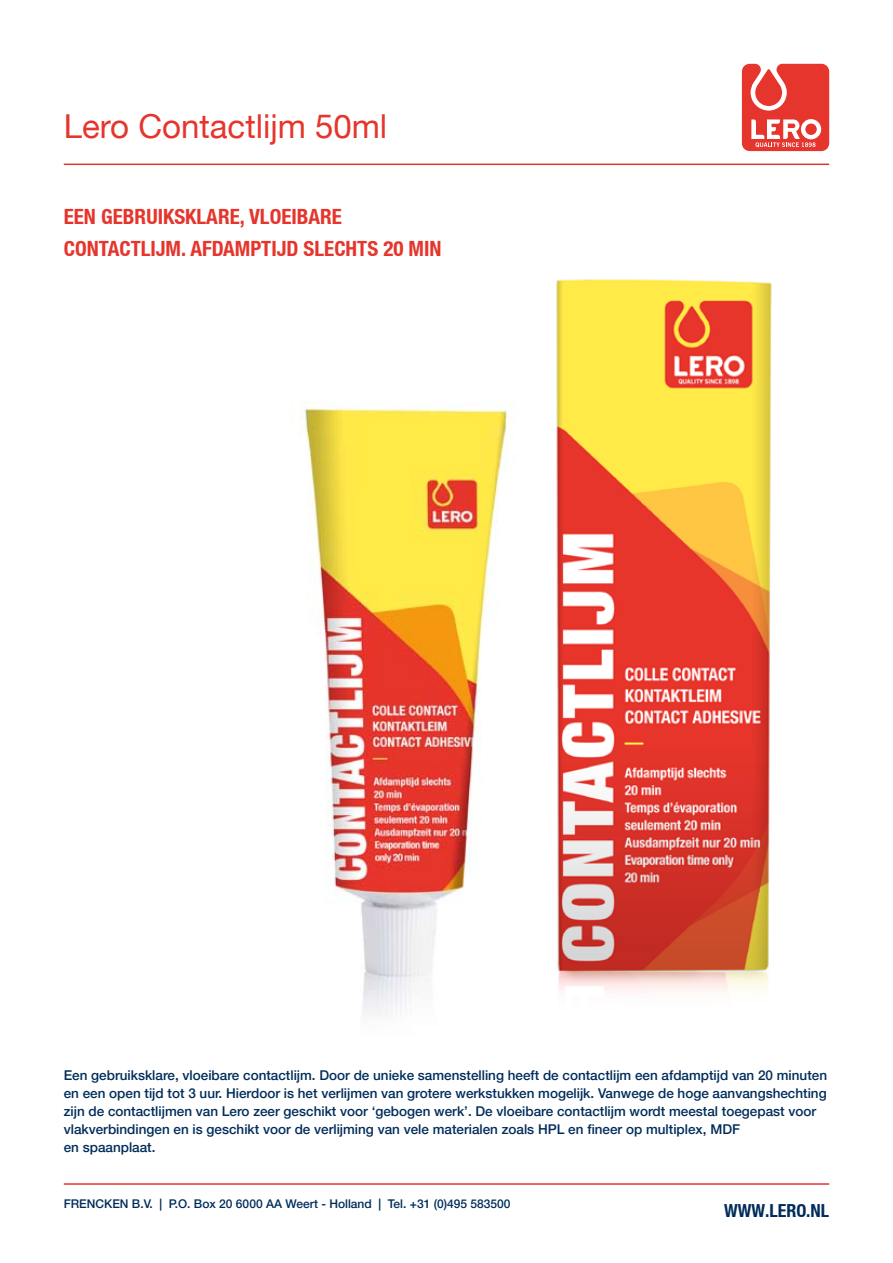
<style>
.page{position:relative;width:893px;height:1263px;background:#fff}
.page>*{position:absolute;margin:0;border:0;box-sizing:border-box;transform-origin:0 0}
.t1{font:33px "Helvetica Neue";color:#e5352c}
.t2{font:700 condensed 21px/31.5px "Helvetica Neue";color:#e5352c}
.t3{font:700 condensed 18px "Helvetica Neue";color:#002c5a}
.t4{font:500 13.5px/18px "Helvetica Neue";color:#002c5a}
.t5{font:500 12px "Helvetica Neue";color:#002c5a}
</style>
<div class="page">
<svg style="left:742px;top:64px;width:87px;height:87px;background:#e95c54"></svg>
<hr style="left:64px;top:164px;width:765px;height:1px;background:#e5352c">
<hr style="left:64px;top:1183px;width:765px;height:2px;background:#e5352c">
<img style="left:556px;top:279px;width:216px;height:713px">
<img style="left:304px;top:407px;width:204px;height:609px">
<h1 class="t1" style="left:64px;top:107px;width:325px">Lero Contactlijm 50ml</h1>
<h2 class="t2" style="left:64px;top:201px;width:379px">EEN GEBRUIKSKLARE, VLOEIBARE<br>CONTACTLIJM. AFDAMPTIJD SLECHTS 20 MIN</h2>
<p class="t4" style="left:64px;top:1066px;width:765px">Een gebruiksklare, vloeibare contactlijm. Door de unieke samenstelling heeft de contactlijm een afdamptijd van 20 minuten en een open tijd tot 3 uur. Hierdoor is het verlijmen van grotere werkstukken mogelijk. Vanwege de hoge aanvangshechting zijn de contactlijmen van Lero zeer geschikt voor ‘gebogen werk’. De vloeibare contactlijm wordt meestal toegepast voor vlakverbindingen en is geschikt voor de verlijming van vele materialen zoals HPL en fineer op multiplex, MDF<br>en spaanplaat.</p>
<p class="t5" style="left:64px;top:1196px;width:448px">FRENCKEN B.V. | P.O. Box 20 6000 AA Weert - Holland | Tel. +31 (0)495 583500</p>
<h3 class="t3" style="left:724px;top:1199px;width:106px">WWW.LERO.NL</h3>
</div>
